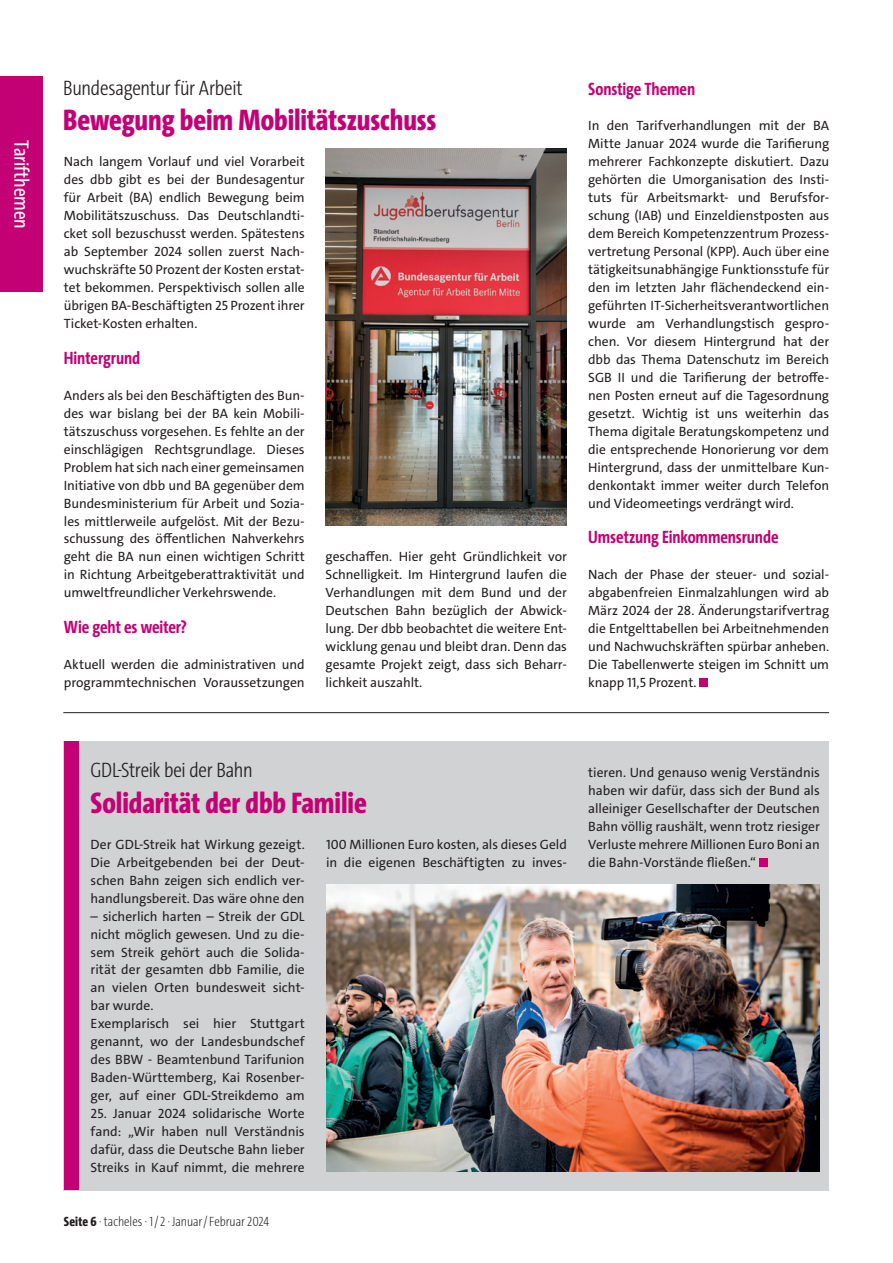
<style>
.page{position:relative;width:893px;height:1263px;background:#fff}
.page>*{position:absolute;margin:0;border:0;box-sizing:border-box;transform-origin:0 0}
._03a_Überschrift_20pt_Mag{font:800 30px "The Sans Cd LF8";letter-spacing:-.005em;color:#c30175}
._02a_Dachzeile_14pt{font:300 21px "The Sans Cd LF3";letter-spacing:-.015em;color:#231f20}
._05_Fliesstext{font:21px "The Sans Cd LF5 Plain";letter-spacing:-.01em;color:#fff}
._06_Zw-Überschrift_12_Mag{font:700 18px "The Sans Cd LF7";letter-spacing:-.005em;color:#c30175}
._05_Fliesstext-2{font:13.5px/18px "The Sans C4 s";letter-spacing:-.005em;color:#231f20;text-align:justify}
.t1{font:200 13.5px "The Sans Cd LF2";letter-spacing:-.005em;color:#231f20}
.s1{font-family:"The Sans Cd LF8";font-weight:800}
</style>
<div class="page">
<div style="left:0;top:77px;width:43px;height:215px;background:#c30175"></div>
<img style="left:326px;top:149px;width:241px;height:377px">
<hr style="left:63px;top:712px;width:766px;height:1px;background:#231f20">
<div style="left:699px;top:679px;width:9px;height:8px;background:#c30175"></div>
<div style="left:64px;top:741px;width:765px;height:450px;background:#d1d2d4"></div>
<div style="left:64px;top:741px;width:15px;height:449px;background:#c30175"></div>
<div style="left:759px;top:858px;width:9px;height:9px;background:#c30175"></div>
<img style="left:327px;top:885px;width:493px;height:287px">
<p class="_05_Fliesstext" style="left:35px;top:140px;width:90px;rotate:90deg">Tarifthemen</p>
<p class="_02a_Dachzeile_14pt" style="left:63px;top:74px;width:181px">Bundesagentur für Arbeit</p>
<p class="_03a_Überschrift_20pt_Mag" style="left:63px;top:101px;width:374px">Bewegung beim Mobilitätszuschuss</p>
<p class="_05_Fliesstext-2" style="left:64px;top:153px;width:242px">Nach langem Vorlauf und viel Vorarbeit des dbb gibt es bei der Bundesagentur für Arbeit (BA) endlich Bewegung beim Mobilitätszuschuss. Das Deutschlandti&shy;cket soll bezuschusst werden. Spätestens ab September 2024 sollen zuerst Nach&shy;wuchskräfte 50 Prozent der Kosten erstat&shy;tet bekommen. Perspektivisch sollen alle übrigen BA-Beschäftigten 25 Prozent ihrer Ticket-Kosten erhalten.</p>
<p class="_06_Zw-Überschrift_12_Mag" style="left:64px;top:346px;width:78px">Hintergrund</p>
<p class="_05_Fliesstext-2" style="left:64px;top:386px;width:242px">Anders als bei den Beschäftigten des Bun&shy;des war bislang bei der BA kein Mobili&shy;tätszuschuss vorgesehen. Es fehlte an der einschlägigen Rechtsgrundlage. Dieses Problem hat sich nach einer gemeinsamen Initiative von dbb und BA gegenüber dem Bundesministerium für Arbeit und Sozia&shy;les mittlerweile aufgelöst. Mit der Bezu&shy;schussung des öffentlichen Nahverkehrs geht die BA nun einen wichtigen Schritt in Richtung Arbeitgeberattraktivität und umweltfreundlicher Verkehrswende.</p>
<p class="_06_Zw-Überschrift_12_Mag" style="left:64px;top:616px;width:124px">Wie geht es weiter?</p>
<p class="_05_Fliesstext-2" style="left:64px;top:656px;width:242px">Aktuell werden die administrativen und programmtechnischen Voraussetzungen</p>
<p class="_05_Fliesstext-2" style="left:326px;top:548px;width:243px">geschaffen. Hier geht Gründlichkeit vor Schnelligkeit. Im Hintergrund laufen die Verhandlungen mit dem Bund und der Deutschen Bahn bezüglich der Abwick&shy;lung. Der dbb beobachtet die weitere Ent&shy;wicklung genau und bleibt dran. Denn das gesamte Projekt zeigt, dass sich Beharr&shy;lichkeit auszahlt.</p>
<p class="_06_Zw-Überschrift_12_Mag" style="left:588px;top:77px;width:109px">Sonstige Themen</p>
<p class="_05_Fliesstext-2" style="left:588px;top:117px;width:242px">In den Tarifverhandlungen mit der BA Mitte Januar 2024 wurde die Tarifierung mehrerer Fachkonzepte diskutiert. Dazu gehörten die Umorganisation des Insti&shy;tuts für Arbeitsmarkt- und Berufsfor&shy;schung (IAB) und Einzeldienstposten aus dem Bereich Kompetenzzentrum Prozess&shy;vertretung Personal (KPP). Auch über eine tätigkeitsunabhängige Funktionsstufe für den im letzten Jahr flächendeckend ein&shy;geführten IT-Sicherheitsverantwortlichen wurde am Verhandlungstisch gespro&shy;chen. Vor diesem Hintergrund hat der dbb das Thema Datenschutz im Bereich SGB II und die Tarifierung der betroffe&shy;nen Posten erneut auf die Tagesordnung gesetzt. Wichtig ist uns weiterhin das Thema digitale Beratungskompetenz und die entsprechende Honorierung vor dem Hintergrund, dass der unmittelbare Kun&shy;denkontakt immer weiter durch Telefon und Videomeetings verdrängt wird.</p>
<p class="_06_Zw-Überschrift_12_Mag" style="left:588px;top:526px;width:192px">Umsetzung Einkommensrunde</p>
<p class="_05_Fliesstext-2" style="left:588px;top:566px;width:242px">Nach der Phase der steuer- und sozial&shy;abgabenfreien Einmalzahlungen wird ab März 2024 der 28. Änderungstarifvertrag die Entgelttabellen bei Arbeitnehmenden und Nachwuchskräften spürbar anheben.<br>Die Tabellenwerte steigen im Schnitt um knapp 11,5 Prozent.</p>
<p class="_02a_Dachzeile_14pt" style="left:91px;top:756px;width:164px">GDL-Streik bei der Bahn</p>
<p class="_03a_Überschrift_20pt_Mag" style="left:91px;top:783px;width:278px">Solidarität der dbb Familie</p>
<p class="_05_Fliesstext-2" style="left:91px;top:835px;width:216px">Der GDL-Streik hat Wirkung gezeigt.<br>Die Arbeitgebenden bei der Deut&shy;schen Bahn zeigen sich endlich ver&shy;handlungsbereit. Das wäre ohne den</p>
<p class="_05_Fliesstext-2" style="left:91px;top:907px;width:216px">– sicherlich harten – Streik der GDL nicht möglich gewesen. Und zu die&shy;sem Streik gehört auch die Solida&shy;rität der gesamten dbb Familie, die an vielen Orten bundesweit sicht&shy;bar wurde.</p>
<p class="_05_Fliesstext-2" style="left:91px;top:1015px;width:216px">Exemplarisch sei hier Stuttgart genannt, wo der Landesbundschef des BBW - Beamtenbund Tarifunion Baden-Württemberg, Kai Rosenber&shy;ger, auf einer GDL-Streikdemo am</p>
<p class="_05_Fliesstext-2" style="left:91px;top:1105px;width:216px">25. Januar 2024 solidarische Worte fand: „Wir haben null Verständnis dafür, dass die Deutsche Bahn lieber Streiks in Kauf nimmt, die mehrere</p>
<p class="_05_Fliesstext-2" style="left:326px;top:835px;width:242px">100 Millionen Euro kosten, als dieses Geld in die eigenen Beschäftigten zu inves-</p>
<p class="t1" style="left:64px;top:1212px;width:207px"><span class="s1">Seite 6</span> · tacheles · 1 / 2 · Januar / Februar 2024</p>
<p class="_05_Fliesstext-2" style="left:588px;top:763px;width:233px">tieren. Und genauso wenig Verständnis haben wir dafür, dass sich der Bund als alleiniger Gesellschafter der Deutschen Bahn völlig raushält, wenn trotz riesiger Verluste mehrere Millionen Euro Boni an die Bahn-Vorstände fließen.“</p>
</div>
